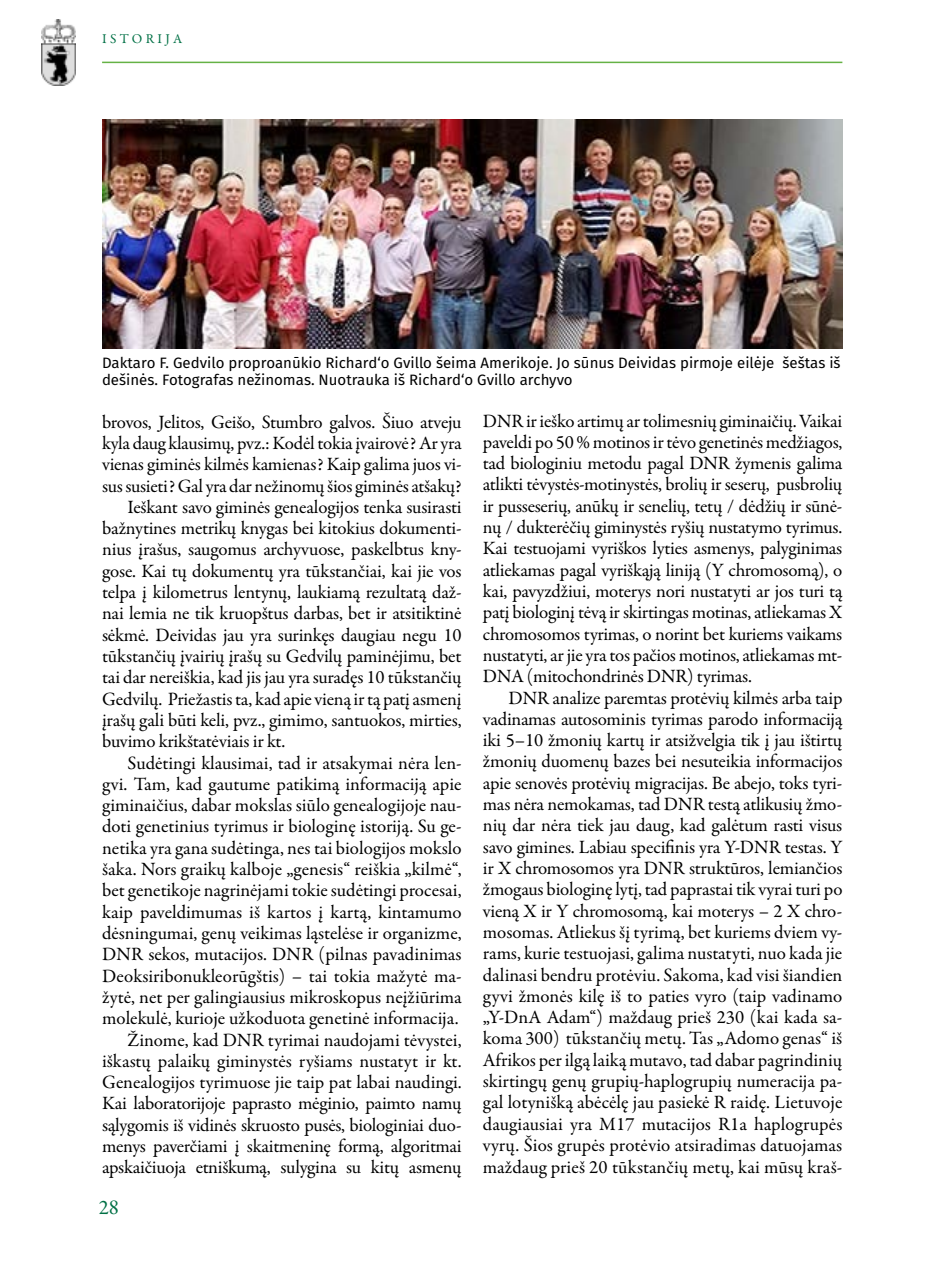
<style>
.page{position:relative;width:936px;height:1276px;background:#fff}
.page>*{position:absolute;margin:0;border:0;box-sizing:border-box;transform-origin:0 0}
.t1{font:21px "Garamond Premr Pro";color:#007045}
.t2{font:18.9px/21.3px "Garamond Premr Pro";letter-spacing:-.01em;color:#000;text-align:justify}
.t3{font:15px/16.5px "Fira Sans";color:#000}
.t4{font:13.5px "Garamond Premr Pro";letter-spacing:.25em;color:#007045}
</style>
<div class="page">
<img style="left:41px;top:19px;width:35px;height:67px">
<hr style="left:102px;top:62px;width:740px;height:1px;background:#65b245">
<img style="left:102px;top:119px;width:740px;height:229px">
<p class="t4" style="left:102px;top:31px;width:82px">ISTORIJA</p>
<p class="t3" style="left:102px;top:356px;width:740px">Daktaro F. Gedvilo proproanūkio Richard‘o Gvillo šeima Amerikoje. Jo sūnus Deividas pirmoje eilėje šeštas iš dešinės. Fotografas nežinomas. Nuotrauka iš Richard‘o Gvillo archyvo</p>
<p class="t2" style="left:102px;top:411px;width:361px">brovos, Jelitos, Geišo, Stumbro galvos. Šiuo atveju</p>
<p class="t2" style="left:102px;top:433px;width:361px">kyla daug klausimų, pvz.: Kodėl tokia įvairovė? Ar yra</p>
<p class="t2" style="left:102px;top:454px;width:361px">vienas giminės kilmės kamienas? Kaip galima juos vi-</p>
<p class="t2" style="left:102px;top:475px;width:361px">sus susieti? Gal yra dar nežinomų šios giminės atšakų?</p>
<p class="t2" style="left:128px;top:497px;width:335px">Ieškant savo giminės genealogijos tenka susirasti</p>
<p class="t2" style="left:102px;top:518px;width:361px">bažnytines metrikų knygas bei kitokius dokumenti-</p>
<p class="t2" style="left:102px;top:539px;width:361px">nius įrašus, saugomus archyvuose, paskelbtus kny-</p>
<p class="t2" style="left:102px;top:560px;width:361px">gose. Kai tų dokumentų yra tūkstančiai, kai jie vos</p>
<p class="t2" style="left:102px;top:582px;width:361px">telpa į kilometrus lentynų, laukiamą rezultatą daž-</p>
<p class="t2" style="left:102px;top:603px;width:361px">nai lemia ne tik kruopštus darbas, bet ir atsitiktinė</p>
<p class="t2" style="left:102px;top:624px;width:361px">sėkmė. Deividas jau yra surinkęs daugiau negu 10</p>
<p class="t2" style="left:102px;top:646px;width:361px">tūkstančių įvairių įrašų su Gedvilų paminėjimu, bet</p>
<p class="t2" style="left:102px;top:667px;width:361px">tai dar nereiškia, kad jis jau yra suradęs 10 tūkstančių</p>
<p class="t2" style="left:102px;top:688px;width:361px">Gedvilų. Priežastis ta, kad apie vieną ir tą patį asmenį</p>
<p class="t2" style="left:102px;top:710px;width:361px">įrašų gali būti keli, pvz., gimimo, santuokos, mirties,</p>
<p class="t2" style="left:102px;top:731px;width:185px">buvimo krikštatėviais ir kt.</p>
<p class="t2" style="left:128px;top:752px;width:335px">Sudėtingi klausimai, tad ir atsakymai nėra len-</p>
<p class="t2" style="left:102px;top:773px;width:361px">gvi. Tam, kad gautume patikimą informaciją apie</p>
<p class="t2" style="left:102px;top:795px;width:361px">giminaičius, dabar mokslas siūlo genealogijoje nau-</p>
<p class="t2" style="left:102px;top:816px;width:361px">doti genetinius tyrimus ir biologinę istoriją. Su ge-</p>
<p class="t2" style="left:102px;top:837px;width:361px">netika yra gana sudėtinga, nes tai biologijos mokslo</p>
<p class="t2" style="left:102px;top:859px;width:361px">šaka. Nors graikų kalboje „genesis“ reiškia „kilmė“,</p>
<p class="t2" style="left:102px;top:880px;width:361px">bet genetikoje nagrinėjami tokie sudėtingi procesai,</p>
<p class="t2" style="left:102px;top:901px;width:361px">kaip paveldimumas iš kartos į kartą, kintamumo</p>
<p class="t2" style="left:102px;top:923px;width:361px">dėsningumai, genų veikimas ląstelėse ir organizme,</p>
<p class="t2" style="left:102px;top:944px;width:361px">DNR sekos, mutacijos. DNR (pilnas pavadinimas</p>
<p class="t2" style="left:102px;top:965px;width:361px">Deoksiribonukleorūgštis) – tai tokia mažytė ma-</p>
<p class="t2" style="left:102px;top:986px;width:361px">žytė, net per galingiausius mikroskopus neįžiūrima</p>
<p class="t2" style="left:102px;top:1008px;width:358px">molekulė, kurioje užkoduota genetinė informacija.</p>
<p class="t2" style="left:128px;top:1029px;width:335px">Žinome, kad DNR tyrimai naudojami tėvystei,</p>
<p class="t2" style="left:102px;top:1050px;width:361px">iškastų palaikų giminystės ryšiams nustatyt ir kt.</p>
<p class="t2" style="left:102px;top:1072px;width:361px">Genealogijos tyrimuose jie taip pat labai naudingi.</p>
<p class="t2" style="left:102px;top:1093px;width:361px">Kai laboratorijoje paprasto mėginio, paimto namų</p>
<p class="t2" style="left:102px;top:1114px;width:361px">sąlygomis iš vidinės skruosto pusės, biologiniai duo-</p>
<p class="t2" style="left:102px;top:1136px;width:361px">menys paverčiami į skaitmeninę formą, algoritmai</p>
<p class="t2" style="left:102px;top:1157px;width:361px">apskaičiuoja etniškumą, sulygina su kitų asmenų</p>
<p class="t1" style="left:99px;top:1194px;width:22px">28</p>
<p class="t2" style="left:483px;top:410px;width:361px">DNR ir ieško artimų ar tolimesnių giminaičių. Vaikai paveldi po 50 % motinos ir tėvo genetinės medžiagos, tad biologiniu metodu pagal DNR žymenis galima atlikti tėvystės-motinystės, brolių ir seserų, pusbrolių ir pusseserių, anūkų ir senelių, tetų / dėdžių ir sūnė&shy;nų / dukterėčių giminystės ryšių nustatymo tyrimus.<br>Kai testuojami vyriškos lyties asmenys, palyginimas atliekamas pagal vyriškąją liniją (Y chromosomą), o kai, pavyzdžiui, moterys nori nustatyti ar jos turi tą patį biologinį tėvą ir skirtingas motinas, atliekamas X chromosomos tyrimas, o norint bet kuriems vaikams nustatyti, ar jie yra tos pačios motinos, atliekamas mt-DNA (mitochondrinės DNR) tyrimas.</p>
<p class="t2" style="left:483px;top:687px;width:361px;text-indent:26px">DNR analize paremtas protėvių kilmės arba taip vadinamas autosominis tyrimas parodo informaciją iki 5–10 žmonių kartų ir atsižvelgia tik į jau ištirtų žmonių duomenų bazes bei nesuteikia informacijos apie senovės protėvių migracijas. Be abejo, toks tyri&shy;mas nėra nemokamas, tad DNR testą atlikusių žmo&shy;nių dar nėra tiek jau daug, kad galėtum rasti visus savo gimines. Labiau specifinis yra Y-DNR testas. Y ir X chromosomos yra DNR struktūros, lemiančios žmogaus biologinę lytį, tad paprastai tik vyrai turi po vieną X ir Y chromosomą, kai moterys – 2 X chro&shy;mosomas. Atliekus šį tyrimą, bet kuriems dviem vy&shy;rams, kurie testuojasi, galima nustatyti, nuo kada jie dalinasi bendru protėviu. Sakoma, kad visi šiandien gyvi žmonės kilę iš to paties vyro (taip vadinamo „Y-DnA Adam“) maždaug prieš 230 (kai kada sa&shy;koma 300) tūkstančių metų. Tas „Adomo genas“ iš Afrikos per ilgą laiką mutavo, tad dabar pagrindinių skirtingų genų grupių-haplogrupių numeracija pa&shy;gal lotynišką abėcėlę jau pasiekė R raidę. Lietuvoje daugiausiai yra M17 mutacijos R1a haplogrupės vyrų. Šios grupės protėvio atsiradimas datuojamas maždaug prieš 20 tūkstančių metų, kai mūsų kraš-</p>
</div>
